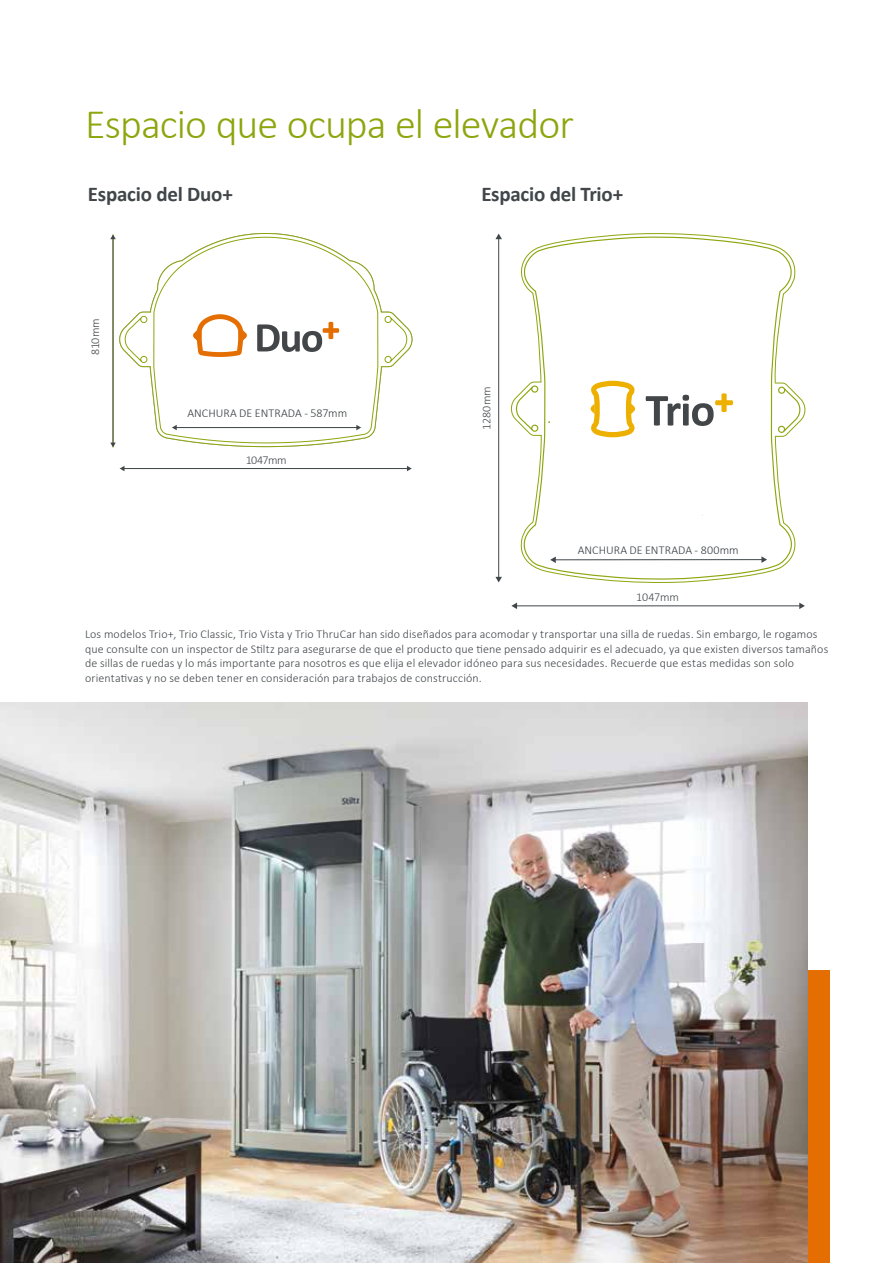
<style>
.page{position:relative;width:893px;height:1263px;background:#fff}
.page>*{position:absolute;margin:0;border:0;box-sizing:border-box;transform-origin:0 0}
.t1{font:300 42px "Calibri";letter-spacing:-.02em;color:#8ea50d}
.t2{font:700 21px "Calibri";letter-spacing:-.015em;color:#404649}
.t3{font:300 12px/14.4px "Calibri";letter-spacing:.01em;color:#404649}
.t4{font:300 12px "Calibri";letter-spacing:.005em;color:#383c3f}
</style>
<div class="page">
<svg style="left:119px;top:233px;width:293px;height:214px"></svg>
<svg style="left:124px;top:236px;width:284px;height:208px"></svg>
<hr style="left:113px;top:238px;width:1px;height:205px;background:#404649">
<svg style="left:110px;top:234px;width:6px;height:5px"></svg>
<svg style="left:110px;top:443px;width:6px;height:4px"></svg>
<hr style="left:124px;top:468px;width:284px;height:1px;background:#404649">
<svg style="left:120px;top:466px;width:4px;height:5px"></svg>
<svg style="left:407px;top:466px;width:5px;height:5px"></svg>
<hr style="left:176px;top:427px;width:181px;height:1px;background:#404649">
<svg style="left:172px;top:425px;width:5px;height:5px"></svg>
<svg style="left:356px;top:425px;width:5px;height:5px"></svg>
<hr style="left:498px;top:238px;width:1px;height:340px;background:#404649">
<svg style="left:495px;top:234px;width:7px;height:5px"></svg>
<svg style="left:495px;top:577px;width:7px;height:5px"></svg>
<hr style="left:516px;top:605px;width:284px;height:1px;background:#404649">
<svg style="left:511px;top:603px;width:6px;height:6px"></svg>
<svg style="left:799px;top:603px;width:6px;height:6px"></svg>
<div style="left:785px;top:970px;width:45px;height:293px;background:#e56e02"></div>
<img style="left:0;top:703px;width:808px;height:560px">
<svg style="left:510px;top:233px;width:295px;height:350px"></svg>
<svg style="left:257px;top:322px;width:82px;height:30px"></svg>
<svg style="left:193px;top:314px;width:54px;height:43px"></svg>
<h1 class="t1" style="left:85px;top:98px;width:490px">Espacio que ocupa el elevador</h1>
<h2 class="t2" style="left:88px;top:181px;width:146px">Espacio del Duo+</h2>
<h2 class="t2" style="left:481px;top:181px;width:143px">Espacio del Trio+</h2>
<p class="t3" style="left:89px;top:355px;width:37px;rotate:-90deg">810 mm</p>
<p class="t4" style="left:187px;top:406px;width:161px">ANCHURA DE ENTRADA - 587mm</p>
<p class="t3" style="left:246px;top:454px;width:42px">1047mm</p>
<p class="t3" style="left:480px;top:430px;width:46px;rotate:-90deg">1280 mm</p>
<p class="t4" style="left:578px;top:542px;width:162px">ANCHURA DE ENTRADA - 800mm</p>
<p class="t3" style="left:636px;top:591px;width:44px">1047mm</p>
<p class="t3" style="left:85px;top:628px;width:745px">Los modelos Trio+, Trio Classic, Trio Vista y Trio ThruCar han sido diseñados para acomodar y transportar una silla de ruedas. Sin embargo, le rogamos que consulte con un inspector de Stiltz para asegurarse de que el producto que tiene pensado adquirir es el adecuado, ya que existen diversos tamaños de sillas de ruedas y lo más importante para nosotros es que elija el elevador idóneo para sus necesidades. Recuerde que estas medidas son solo orientativas y no se deben tener en consideración para trabajos de construcción.</p>
</div>
